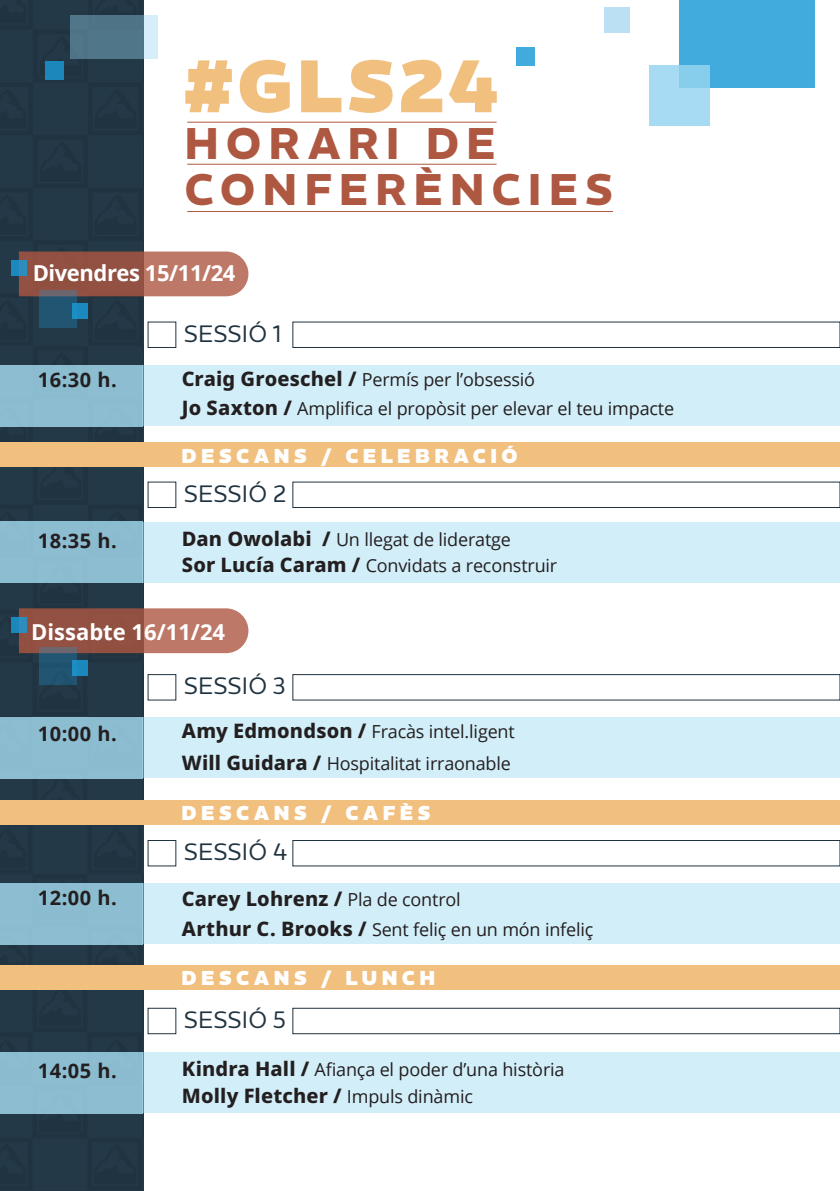
<style>
.page{position:relative;width:840px;height:1191px;background:#fff}
.page>*{position:absolute;margin:0;border:0;box-sizing:border-box;transform-origin:0 0}
.t1{font:900 74px "REM";letter-spacing:.055em;color:#f1bf7e}
.t2{font:700 44px/46px "REM";letter-spacing:.155em;color:#ae5741}
.t3{font:300 23px "REM";color:#203341}
.t4{font:700 22px "Open Sans";letter-spacing:-.02em;color:#fff}
.t5{font:700 22px "Open Sans";color:#fff}
.t6{font:800 20px "Noto Sans";letter-spacing:.01em;color:#231f20}
.t7{font:900 20px "REM";letter-spacing:.22em;color:#fff}
.t8{font:700 20px "Open Sans";letter-spacing:.025em;color:#231f20}
.t9{font:18px "Open Sans";letter-spacing:-.01em;color:#231f20}
.s1{font-family:"Noto Sans";font-weight:800;font-size:20px}
.s2{font-family:"Open Sans";font-weight:400;font-size:18px}
</style>
<div class="page">
<div style="left:0;top:0;width:143px;height:1191px;background:#243948"></div>
<div style="left:143px;top:365px;width:696px;height:61px;background:#d2eef8"></div>
<div style="left:143px;top:883px;width:696px;height:61px;background:#d2eef8"></div>
<div style="left:143px;top:522px;width:696px;height:61px;background:#d2eef8"></div>
<div style="left:143px;top:1052px;width:696px;height:61px;background:#d2eef8"></div>
<div style="left:143px;top:717px;width:696px;height:61px;background:#d2eef8"></div>
<div style="left:0;top:365px;width:143px;height:61px;background:#8cbdd0"></div>
<div style="left:0;top:883px;width:143px;height:61px;background:#8cbdd0"></div>
<div style="left:0;top:522px;width:143px;height:61px;background:#8cbdd0"></div>
<div style="left:0;top:1052px;width:143px;height:61px;background:#8cbdd0"></div>
<div style="left:0;top:717px;width:143px;height:61px;background:#8cbdd0"></div>
<svg style="left:19px;top:608px;width:229px;height:45px;background:#a76656"></svg>
<svg style="left:19px;top:251px;width:229px;height:45px;background:#a76657"></svg>
<div style="left:147px;top:1007px;width:29px;height:27px;border:1px solid #203341"></div>
<div style="left:292px;top:1007px;width:547px;height:27px;border:1px solid #203341"></div>
<div style="left:292px;top:840px;width:547px;height:26px;border:1px solid #203341"></div>
<div style="left:147px;top:674px;width:29px;height:26px;border:1px solid #203341"></div>
<div style="left:292px;top:674px;width:547px;height:26px;border:1px solid #203341"></div>
<div style="left:292px;top:481px;width:547px;height:27px;border:1px solid #203341"></div>
<div style="left:292px;top:321px;width:547px;height:27px;border:1px solid #203341"></div>
<div style="left:0;top:965px;width:839px;height:24px;background:#f1bf7e"></div>
<div style="left:0;top:799px;width:839px;height:25px;background:#f1bf7e"></div>
<div style="left:0;top:442px;width:839px;height:25px;background:#f1bf7e"></div>
<svg style="left:70px;top:16px;width:87px;height:43px;background:#638799"></svg>
<div style="left:679px;top:0;width:135px;height:88px;background:#42abdd"></div>
<svg style="left:649px;top:65px;width:60px;height:60px;background:#a0d8f1"></svg>
<div style="left:516px;top:48px;width:18px;height:18px;background:#42abdd"></div>
<div style="left:45px;top:61px;width:19px;height:18px;background:#1b88bc"></div>
<svg style="left:11px;top:617px;width:15px;height:15px"></svg>
<svg style="left:11px;top:260px;width:15px;height:15px"></svg>
<div style="left:72px;top:660px;width:15px;height:16px;background:#1b88bd"></div>
<div style="left:72px;top:304px;width:15px;height:15px;background:#1c89be"></div>
<div style="left:603px;top:8px;width:25px;height:25px;background:#bbe0f3"></div>
<svg style="left:39px;top:647px;width:38px;height:38px"></svg>
<svg style="left:39px;top:290px;width:38px;height:38px"></svg>
<hr style="left:187px;top:164px;width:309px;height:1px;background:#ae5741">
<hr style="left:187px;top:122px;width:309px;height:1px;background:#ae5741">
<hr style="left:187px;top:211px;width:425px;height:1px;background:#ae5741">
<h1 class="t1" style="left:183px;top:26px;width:316px">#GLS24</h1>
<h2 class="t2" style="left:184px;top:116px;width:430px">HORARI DE<br>CONFERÈNCIES</h2>
<p class="t4" style="left:33px;top:258px;width:204px">Divendres 15/11/24</p>
<p class="t8" style="left:38px;top:365px;width:80px">16:30 h.</p>
<p class="t8" style="left:38px;top:526px;width:80px">18:35 h.</p>
<p class="t3" style="left:184px;top:317px;width:99px">SESSIÓ 1</p>
<p class="t9" style="left:182px;top:367px;width:354px"><span class="s1">Craig Groeschel /</span> Permís per l’obsessió</p>
<p class="t9" style="left:182px;top:396px;width:493px"><span class="s1">Jo Saxton /</span> Amplifica el propòsit per elevar el teu impacte</p>
<p class="t7" style="left:181px;top:439px;width:337px">DESCANS / CELEBRACIÓ</p>
<p class="t3" style="left:184px;top:477px;width:104px">SESSIÓ 2</p>
<p class="t9" style="left:182px;top:527px;width:330px"><span class="s1">Dan Owolabi /</span> Un llegat de lideratge</p>
<p class="t9" style="left:182px;top:553px;width:377px"><span class="s1">Sor Lucía Caram /</span> Convidats a reconstruir</p>
<p class="t5" style="left:31px;top:616px;width:195px">Dissabte 16/11/24</p>
<p class="t3" style="left:184px;top:670px;width:103px">SESSIÓ 3</p>
<p class="t8" style="left:38px;top:719px;width:80px">10:00 h.</p>
<p class="t9" style="left:182px;top:719px;width:334px"><span class="s1">Amy Edmondson /</span> Fracàs intel.ligent</p>
<p class="t9" style="left:182px;top:750px;width:330px"><span class="s1">Will Guidara /</span> Hospitalitat irraonable</p>
<p class="t7" style="left:181px;top:796px;width:250px">DESCANS / CAFÈS</p>
<p class="t3" style="left:184px;top:836px;width:105px">SESSIÓ 4</p>
<p class="t8" style="left:38px;top:884px;width:80px">12:00 h.</p>
<p class="t6" style="left:182px;top:884px;width:280px">Carey Lohrenz / <span class="s2">Pla de control</span></p>
<p class="t9" style="left:182px;top:917px;width:413px"><span class="s1">Arthur C. Brooks /</span> Sent feliç en un món infeliç</p>
<p class="t7" style="left:181px;top:961px;width:255px">DESCANS / LUNCH</p>
<p class="t3" style="left:184px;top:1003px;width:104px">SESSIÓ 5</p>
<p class="t8" style="left:38px;top:1056px;width:80px">14:05 h.</p>
<p class="t9" style="left:182px;top:1057px;width:384px"><span class="s1">Kindra Hall /</span> Afiança el poder d’una història</p>
<p class="t6" style="left:182px;top:1080px;width:292px">Molly Fletcher / <span class="s2">Impuls dinàmic</span></p>
</div>
